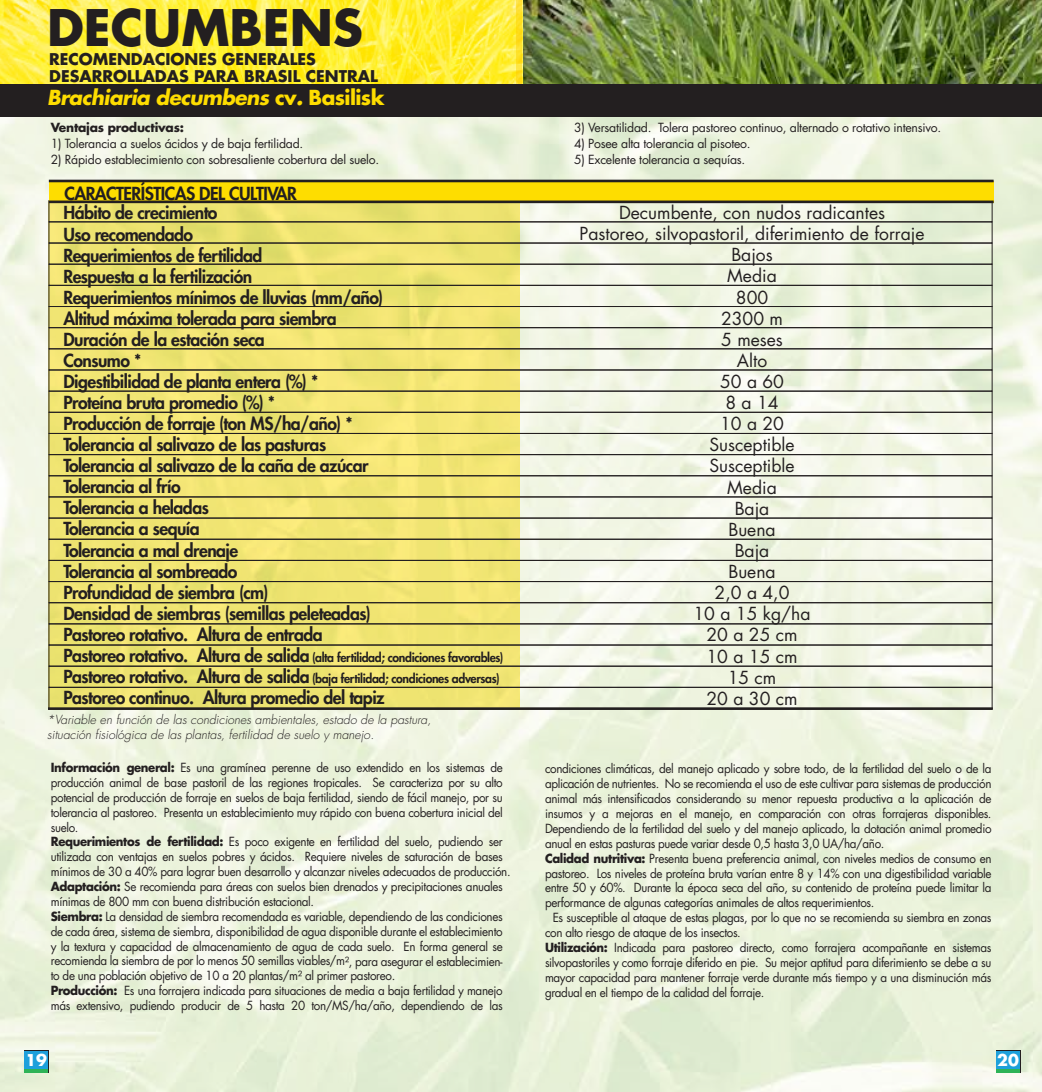
<style>
.page{position:relative;width:1042px;height:1092px;background:#fff}
.page>*{position:absolute;margin:0;border:0;box-sizing:border-box;transform-origin:0 0}
.t1{font:700 49px "Futura LT";color:#231f20}
.t2{font:italic 700 20.12px "Futura LT";letter-spacing:-.03em;color:#fedd00}
.t3{font:800 17.5px/21px "Futura LT";letter-spacing:-.03em;color:#231f20}
.t4{font:17.5px/21.2px "Futura LT";color:#231f20;text-align:center}
.t5{font:700 15.75px/17.5px "Futura LT";color:#231f20}
.t6{font:700 15.75px "Futura LT";color:#fff}
.t7{font:12.25px/14.9px "Futura LT";letter-spacing:-.03em;color:#231f20;scale:.95 1}
.t8{font:12.25px "Futura LT";letter-spacing:-.03em;color:#231f20}
.t9{font:800 12.25px/21px "Futura LT";letter-spacing:-.03em;color:#231f20}
.t10{font:italic 300 12.25px/14.7px "Futura LT";color:#231f20}
.t11{font:700 12.25px "Futura LT";letter-spacing:-.02em;color:#231f20}
.s1{font-style:normal}
.s2{font-size:17.5px}
.s3{font-weight:700}
</style>
<div class="page">
<img style="left:0;top:116px;width:1042px;height:975px">
<div style="left:49px;top:201px;width:471px;height:508px;background:#f0e572"></div>
<img style="left:523px;top:0;width:519px;height:84px">
<svg style="left:0;top:0;width:517px;height:84px"></svg>
<svg style="left:517px;top:0;width:5px;height:84px"></svg>
<div style="left:0;top:84px;width:1042px;height:32px;background:#231f20"></div>
<div style="left:49px;top:221px;width:943px;height:22px;border:1px solid #231f20"></div>
<div style="left:49px;top:243px;width:943px;height:21px;border:1px solid #231f20"></div>
<div style="left:49px;top:264px;width:943px;height:22px;border:1px solid #231f20"></div>
<div style="left:49px;top:285px;width:943px;height:22px;border:1px solid #231f20"></div>
<div style="left:49px;top:306px;width:943px;height:22px;border:1px solid #231f20"></div>
<div style="left:49px;top:327px;width:943px;height:22px;border:1px solid #231f20"></div>
<div style="left:49px;top:348px;width:943px;height:22px;border:1px solid #231f20"></div>
<div style="left:49px;top:369px;width:943px;height:22px;border:1px solid #231f20"></div>
<div style="left:49px;top:391px;width:943px;height:21px;border:1px solid #231f20"></div>
<div style="left:49px;top:412px;width:943px;height:22px;border:1px solid #231f20"></div>
<div style="left:49px;top:433px;width:943px;height:22px;border:1px solid #231f20"></div>
<div style="left:49px;top:454px;width:943px;height:22px;border:1px solid #231f20"></div>
<div style="left:49px;top:475px;width:943px;height:22px;border:1px solid #231f20"></div>
<div style="left:49px;top:496px;width:943px;height:22px;border:1px solid #231f20"></div>
<div style="left:49px;top:517px;width:943px;height:22px;border:1px solid #231f20"></div>
<div style="left:49px;top:539px;width:943px;height:21px;border:1px solid #231f20"></div>
<div style="left:49px;top:560px;width:943px;height:22px;border:1px solid #231f20"></div>
<div style="left:49px;top:581px;width:943px;height:22px;border:1px solid #231f20"></div>
<div style="left:49px;top:602px;width:943px;height:22px;border:1px solid #231f20"></div>
<div style="left:49px;top:623px;width:943px;height:22px;border:1px solid #231f20"></div>
<div style="left:49px;top:644px;width:943px;height:22px;border:1px solid #231f20"></div>
<div style="left:49px;top:665px;width:943px;height:22px;border:1px solid #231f20"></div>
<div style="left:49px;top:687px;width:943px;height:21px;border:1px solid #231f20"></div>
<svg style="left:24px;top:1050px;width:24px;height:23px"></svg>
<div style="left:25px;top:1051px;width:23px;height:17px;background:#1ea0db"></div>
<svg style="left:25px;top:1068px;width:23px;height:4px"></svg>
<svg style="left:996px;top:1050px;width:24px;height:23px"></svg>
<div style="left:996px;top:1051px;width:23px;height:17px;background:#1ea0db"></div>
<svg style="left:996px;top:1068px;width:23px;height:4px"></svg>
<div style="left:49px;top:181px;width:944px;height:21px;background:#fedd00"></div>
<hr style="left:49px;top:180px;width:944px;height:2px;background:#231f20">
<hr style="left:49px;top:200px;width:944px;height:3px;background:#231f20">
<hr style="left:48px;top:707px;width:945px;height:3px;background:#231f20">
<h1 class="t1" style="left:47px;top:-5px;width:317px">DECUMBENS</h1>
<p class="t5" style="left:49px;top:50px;width:330px">RECOMENDACIONES GENERALES<br>DESARROLLADAS PARA BRASIL CENTRAL</p>
<h2 class="t2" style="left:47px;top:84px;width:339px">Brachiaria decumbens <span class="s1">cv</span>. <span class="s1">Basilisk</span></h2>
<p class="t11" style="left:51px;top:119px;width:135px">Ventajas productivas:</p>
<p class="t8" style="left:51px;top:135px;width:254px">1) Tolerancia a suelos ácidos y de baja fertilidad.</p>
<p class="t8" style="left:51px;top:151px;width:330px">2) Rápido establecimiento con sobresaliente cobertura del suelo.</p>
<h3 class="t3" style="left:64px;top:183px;width:234px">CARACTERÍSTICAS DEL CULTIVAR</h3>
<p class="t3" style="left:63px;top:202px;width:321px">Hábito de crecimiento<br>Uso recomendado<br>Requerimientos de fertilidad<br>Respuesta a la fertilización<br>Requerimientos mínimos de lluvias (mm/año)<br>Altitud máxima tolerada para siembra<br>Duración de la estación seca<br>Consumo *<br>Digestibilidad de planta entera (%) *<br>Proteína bruta promedio (%) *<br>Producción de forraje (ton MS/ha/año) *<br>Tolerancia al salivazo de las pasturas<br>Tolerancia al salivazo de la caña de azúcar<br>Tolerancia al frío<br>Tolerancia a heladas<br>Tolerancia a sequía<br>Tolerancia a mal drenaje<br>Tolerancia al sombreado<br>Profundidad de siembra (cm)<br>Densidad de siembras (semillas peleteadas)<br>Pastoreo rotativo. Altura de entrada</p>
<p class="t9" style="left:63px;top:646px;width:442px"><span class="s2">Pastoreo rotativo. Altura de salida</span> (alta fertilidad; condiciones favorables)<br><span class="s2">Pastoreo rotativo. Altura de salida</span> (baja fertilidad; condiciones adversas)</p>
<h3 class="t3" style="left:63px;top:686px;width:323px">Pastoreo continuo. Altura promedio del tapiz</h3>
<p class="t10" style="left:47px;top:712px;width:385px">*Variable en función de las condiciones ambientales, estado de la pastura, situación fisiológica de las plantas, fertilidad de suelo y manejo.</p>
<p class="t8" style="left:574px;top:120px;width:369px">3) Versatilidad. Tolera pastoreo continuo, alternado o rotativo intensivo.</p>
<p class="t8" style="left:574px;top:135px;width:178px">4) Posee alta tolerancia al pisoteo.</p>
<p class="t8" style="left:574px;top:151px;width:173px">5) Excelente tolerancia a sequías.</p>
<p class="t4" style="left:579px;top:202px;width:346px">Decumbente, con nudos radicantes<br>Pastoreo, silvopastoril, diferimiento de forraje<br>Bajos<br>Media<br>800<br>2300 m<br>5 meses<br>Alto<br>50 a 60<br>8 a 14<br>10 a 20<br>Susceptible<br>Susceptible<br>Media<br>Baja<br>Buena<br>Baja<br>Buena<br>2,0 a 4,0<br>10 a 15 kg/ha<br>20 a 25 cm<br>10 a 15 cm<br>15 cm<br>20 a 30 cm</p>
<p class="t7" style="left:51px;top:760px;width:486px"><span class="s3">Información general:</span> Es una gramínea perenne de uso extendido en los sistemas de producción animal de base pastoril de las regiones tropicales. Se caracteriza por su alto potencial de producción de forraje en suelos de baja fertilidad, siendo de fácil manejo, por su tolerancia al pastoreo. Presenta un establecimiento muy rápido con buena cobertura inicial del suelo.<br><span class="s3">Requerimientos de fertilidad:</span> Es poco exigente en fertilidad del suelo, pudiendo ser utilizada con ventajas en suelos pobres y ácidos. Requiere niveles de saturación de bases mínimos de 30 a 40% para lograr buen desarrollo y alcanzar niveles adecuados de producción.<br><span class="s3">Adaptación:</span> Se recomienda para áreas con suelos bien drenados y precipitaciones anuales mínimas de 800 mm con buena distribución estacional.<br><span class="s3">Siembra:</span> La densidad de siembra recomendada es variable, dependiendo de las condiciones de cada área, sistema de siembra, disponibilidad de agua disponible durante el establecimiento y la textura y capacidad de almacenamiento de agua de cada suelo. En forma general se recomienda la siembra de por lo menos 50 semillas viables/m², para asegurar el establecimien&shy;to de una población objetivo de 10 a 20 plantas/m² al primer pastoreo.<br><span class="s3">Producción:</span> Es una forrajera indicada para situaciones de media a baja fertilidad y manejo más extensivo, pudiendo producir de 5 hasta 20 ton/MS/ha/año, dependiendo de las</p>
<p class="t7" style="left:545px;top:761px;width:471px">condiciones climáticas, del manejo aplicado y sobre todo, de la fertilidad del suelo o de la aplicación de nutrientes. No se recomienda el uso de este cultivar para sistemas de producción animal más intensificados considerando su menor repuesta productiva a la aplicación de insumos y a mejoras en el manejo, en comparación con otras forrajeras disponibles.<br>Dependiendo de la fertilidad del suelo y del manejo aplicado, la dotación animal promedio anual en estas pasturas puede variar desde 0,5 hasta 3,0 UA/ha/año.<br><span class="s3">Calidad nutritiva:</span> Presenta buena preferencia animal, con niveles medios de consumo en pastoreo. Los niveles de proteína bruta varían entre 8 y 14% con una digestibilidad variable entre 50 y 60%. Durante la época seca del año, su contenido de proteína puede limitar la performance de algunas categorías animales de altos requerimientos.</p>
<p class="t7" style="left:545px;top:910px;width:471px;text-indent:8px">Es susceptible al ataque de estas plagas, por lo que no se recomienda su siembra en zonas con alto riesgo de ataque de los insectos.<br><span class="s3">Utilización:</span> Indicada para pastoreo directo, como forrajera acompañante en sistemas silvopastoriles y como forraje diferido en pie. Su mejor aptitud para diferimiento se debe a su mayor capacidad para mantener forraje verde durante más tiempo y a una disminución más gradual en el tiempo de la calidad del forraje.</p>
<p class="t6" style="left:25px;top:1049px;width:23px">19</p>
<p class="t6" style="left:997px;top:1049px;width:23px">20</p>
</div>
